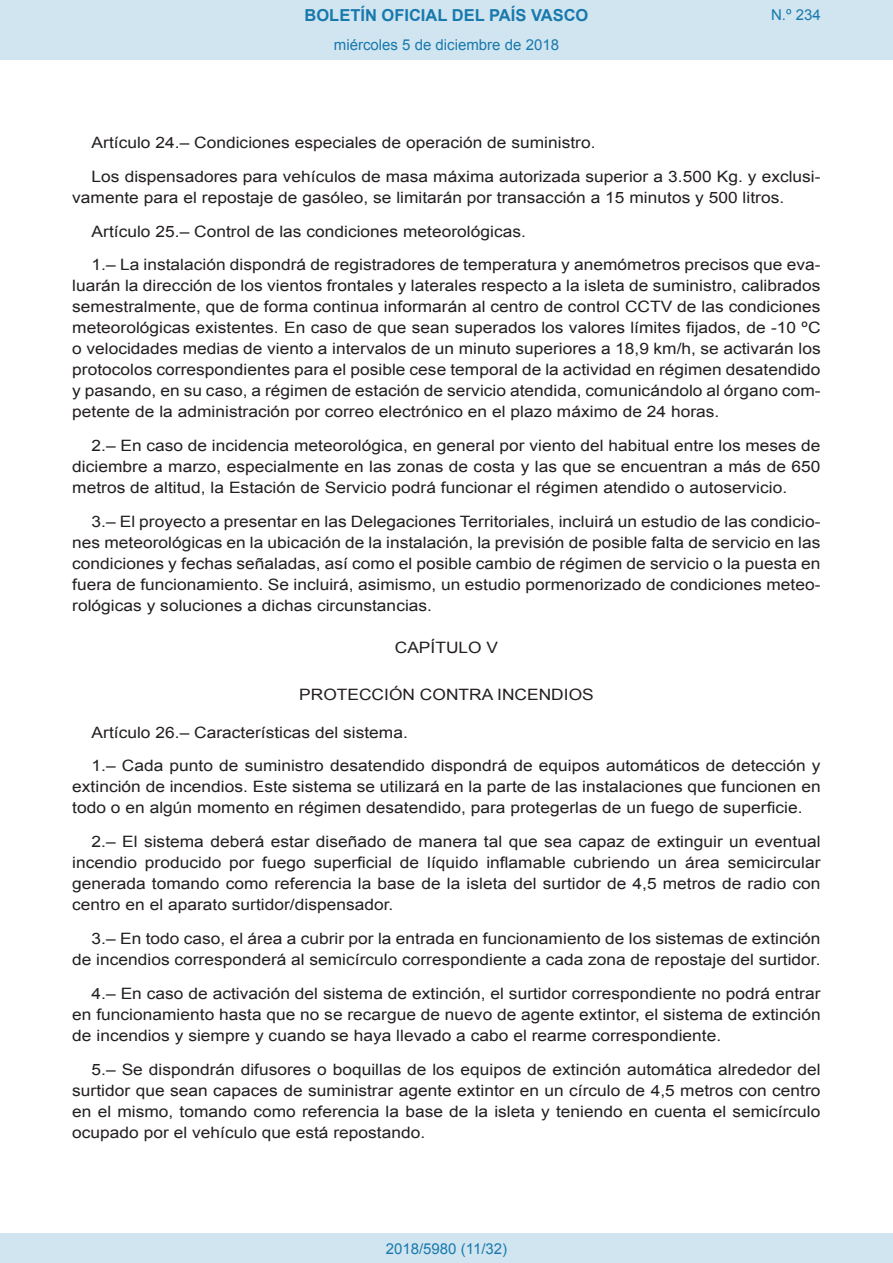
<style>
.page{position:relative;width:893px;height:1263px;background:#fff}
.page>*{position:absolute;margin:0;border:0;box-sizing:border-box;transform-origin:0 0}
.t1{font:700 16.5px "Arial";color:#1879ad}
.BOPVDetalle{font:15.6px/21px "Arial";color:#231f20;text-align:justify;scale:1.11 1}
.BOPVClave{font:15.6px "Arial";color:#231f20;scale:1.11 1}
.Paginacion_Centro{font:15px "Arial";color:#1879ad}
</style>
<div class="page">
<div style="left:0;top:0;width:893px;height:60px;background:#d0e5f0"></div>
<div style="left:0;top:1233px;width:893px;height:30px;background:#d0e5f0"></div>
<p class="t1" style="left:305px;top:4px;width:285px">BOLETÍN OFICIAL DEL PAÍS VASCO</p>
<p class="Paginacion_Centro" style="left:334px;top:35px;width:227px">miércoles 5 de diciembre de 2018</p>
<p class="Paginacion_Centro" style="left:771px;top:5px;width:51px">N.º 234</p>
<p class="BOPVDetalle" style="left:92px;top:132px;width:455px">Artículo 24.– Condiciones especiales de operación de suministro.</p>
<p class="BOPVDetalle" style="left:72px;top:166px;width:676px;text-indent:19px">Los dispensadores para vehículos de masa máxima autorizada superior a 3.500 Kg. y exclusi&shy;vamente para el repostaje de gasóleo, se limitarán por transacción a 15 minutos y 500 litros.</p>
<p class="BOPVDetalle" style="left:92px;top:221px;width:393px">Artículo 25.– Control de las condiciones meteorológicas.</p>
<p class="BOPVDetalle" style="left:72px;top:255px;width:676px;text-indent:19px">1.– La instalación dispondrá de registradores de temperatura y anemómetros precisos que eva&shy;luarán la dirección de los vientos frontales y laterales respecto a la isleta de suministro, calibrados semestralmente, que de forma continua informarán al centro de control CCTV de las condiciones meteorológicas existentes. En caso de que sean superados los valores límites fijados, de -10 ºC o velocidades medias de viento a intervalos de un minuto superiores a 18,9 km/h, se activarán los protocolos correspondientes para el posible cese temporal de la actividad en régimen desatendido y pasando, en su caso, a régimen de estación de servicio atendida, comunicándolo al órgano com&shy;petente de la administración por correo electrónico en el plazo máximo de 24 horas.</p>
<p class="BOPVDetalle" style="left:72px;top:435px;width:676px;text-indent:19px">2.– En caso de incidencia meteorológica, en general por viento del habitual entre los meses de diciembre a marzo, especialmente en las zonas de costa y las que se encuentran a más de 650 metros de altitud, la Estación de Servicio podrá funcionar el régimen atendido o autoservicio.</p>
<p class="BOPVDetalle" style="left:72px;top:511px;width:676px;text-indent:19px">3.– El proyecto a presentar en las Delegaciones Territoriales, incluirá un estudio de las condicio&shy;nes meteorológicas en la ubicación de la instalación, la previsión de posible falta de servicio en las condiciones y fechas señaladas, así como el posible cambio de régimen de servicio o la puesta en fuera de funcionamiento. Se incluirá, asimismo, un estudio pormenorizado de condiciones meteo&shy;rológicas y soluciones a dichas circunstancias.</p>
<p class="BOPVClave" style="left:395px;top:637px;width:95px">CAPÍTULO V</p>
<p class="BOPVClave" style="left:299px;top:684px;width:267px">PROTECCIÓN CONTRA INCENDIOS</p>
<p class="BOPVDetalle" style="left:92px;top:722px;width:286px">Artículo 26.– Características del sistema.</p>
<p class="BOPVDetalle" style="left:72px;top:756px;width:676px;text-indent:19px">1.– Cada punto de suministro desatendido dispondrá de equipos automáticos de detección y extinción de incendios. Este sistema se utilizará en la parte de las instalaciones que funcionen en todo o en algún momento en régimen desatendido, para protegerlas de un fuego de superficie.</p>
<p class="BOPVDetalle" style="left:72px;top:831px;width:676px;text-indent:19px">2.– El sistema deberá estar diseñado de manera tal que sea capaz de extinguir un eventual incendio producido por fuego superficial de líquido inflamable cubriendo un área semicircular generada tomando como referencia la base de la isleta del surtidor de 4,5 metros de radio con centro en el aparato surtidor/dispensador.</p>
<p class="BOPVDetalle" style="left:72px;top:928px;width:676px;text-align:right">3.– En todo caso, el área a cubrir por la entrada en funcionamiento de los sistemas de extinción de incendios corresponderá al semicírculo correspondiente a cada zona de repostaje del surtidor.</p>
<p class="BOPVDetalle" style="left:72px;top:983px;width:676px;text-indent:19px">4.– En caso de activación del sistema de extinción, el surtidor correspondiente no podrá entrar en funcionamiento hasta que no se recargue de nuevo de agente extintor, el sistema de extinción de incendios y siempre y cuando se haya llevado a cabo el rearme correspondiente.</p>
<p class="BOPVDetalle" style="left:72px;top:1059px;width:676px;text-indent:19px">5.– Se dispondrán difusores o boquillas de los equipos de extinción automática alrededor del surtidor que sean capaces de suministrar agente extintor en un círculo de 4,5 metros con centro en el mismo, tomando como referencia la base de la isleta y teniendo en cuenta el semicírculo ocupado por el vehículo que está repostando.</p>
<p class="Paginacion_Centro" style="left:386px;top:1238px;width:123px">2018/5980 (11/32)</p>
</div>
